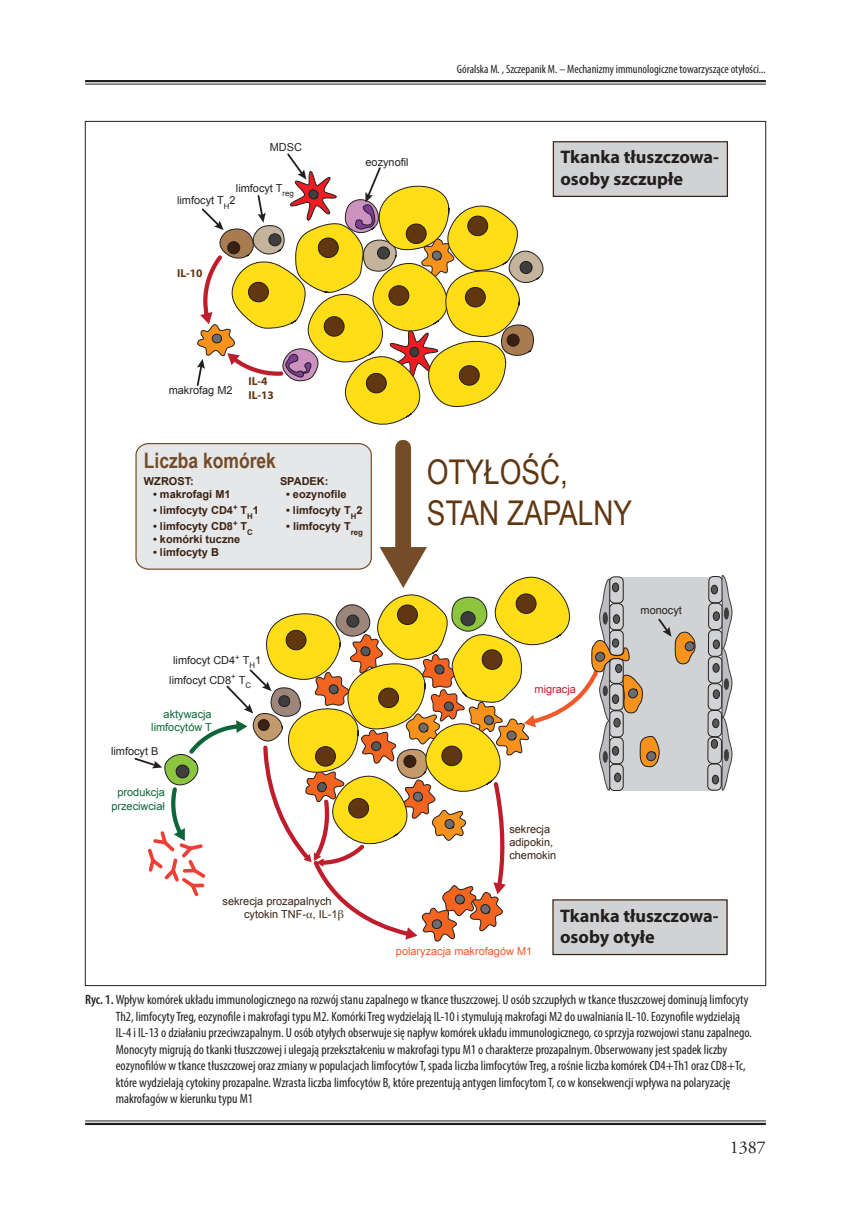
<style>
.page{position:relative;width:851px;height:1212px;background:#fff}
.page>*{position:absolute;margin:0;border:0;box-sizing:border-box;transform-origin:0 0}
.t1{font:34.05px/40.8px "Arial Narrow";color:#603711}
.t2{font:700 21.3px "Arial Narrow";color:#744c27}
.t3{font:700 18.3px/21.9px "Myriad Pro";color:#231f20}
.t4{font:18px "Adobe Garamond Pro";color:#231f20}
.Podpis{font:condensed 13.5px/16.5px "Myriad Pro";color:#231f20}
.t5{font:condensed 12px "Myriad Pro";color:#231f20}
.t6{font:700 11.55px/13.8px "Myriad Pro";color:#603711}
.t7{font:700 10.95px "Arial";color:#3a2111}
.t8{font:10.95px/19.6px "Arial";color:#231f20}
.t9{font:10.95px/13.2px "Arial";color:#3a2111}
.t10{font:10.95px/13.2px "Arial";color:#0c6638;text-align:center}
.t11{font:10.95px "Arial";color:#f15929}
.t12{font:10.95px "Arial";color:#be1d2c}
.s1{font-family:"Times"}
.s2{font-weight:600}
</style>
<div class="page">
<hr style="left:85px;top:1123px;width:680px;height:2px;background:#231f20">
<hr style="left:85px;top:1120px;width:680px;height:1px;background:#231f20">
<hr style="left:85px;top:84px;width:680px;height:1px;background:#231f20">
<hr style="left:85px;top:80px;width:680px;height:2px;background:#231f20">
<svg style="left:196px;top:153px;width:348px;height:272px"></svg>
<div style="left:614px;top:576px;width:99px;height:214px;background:#d1d2d4"></div>
<div style="left:708px;top:576px;width:14px;height:27px;background:#d1d2d4;border-radius:5px"></div>
<div style="left:708px;top:576px;width:14px;height:27px;border:1px solid #231f20;border-radius:5px"></div>
<div style="left:711px;top:585px;width:6px;height:9px;background:#57585a;border-radius:50%"></div>
<div style="left:711px;top:585px;width:6px;height:9px;border:1px solid #231f20;border-radius:50%"></div>
<div style="left:708px;top:603px;width:14px;height:26px;background:#d1d2d4;border-radius:5px"></div>
<div style="left:708px;top:603px;width:14px;height:27px;border:1px solid #231f20;border-radius:5px"></div>
<div style="left:713px;top:612px;width:6px;height:8px;background:#57585a;border-radius:50%"></div>
<div style="left:713px;top:612px;width:6px;height:9px;border:1px solid #231f20;border-radius:50%"></div>
<div style="left:708px;top:630px;width:14px;height:26px;background:#d1d2d4;border-radius:5px"></div>
<div style="left:708px;top:630px;width:14px;height:27px;border:1px solid #231f20;border-radius:5px"></div>
<div style="left:713px;top:640px;width:6px;height:9px;background:#57585a;border-radius:50%"></div>
<div style="left:713px;top:640px;width:6px;height:9px;border:1px solid #231f20;border-radius:50%"></div>
<div style="left:708px;top:657px;width:13px;height:26px;background:#d1d2d4;border-radius:5px"></div>
<div style="left:708px;top:656px;width:14px;height:27px;border:1px solid #231f20;border-radius:5px"></div>
<div style="left:712px;top:663px;width:7px;height:9px;background:#57585a;border-radius:50%"></div>
<div style="left:712px;top:663px;width:7px;height:9px;border:1px solid #231f20;border-radius:50%"></div>
<div style="left:708px;top:684px;width:13px;height:26px;background:#d1d2d4;border-radius:5px"></div>
<div style="left:707px;top:683px;width:15px;height:27px;border:1px solid #231f20;border-radius:5px"></div>
<div style="left:713px;top:690px;width:6px;height:8px;background:#57585a;border-radius:50%"></div>
<div style="left:713px;top:690px;width:6px;height:9px;border:1px solid #231f20;border-radius:50%"></div>
<div style="left:708px;top:710px;width:13px;height:27px;background:#d1d2d4;border-radius:5px"></div>
<div style="left:707px;top:710px;width:14px;height:27px;border:1px solid #231f20;border-radius:5px"></div>
<div style="left:712px;top:719px;width:6px;height:9px;background:#57585a;border-radius:50%"></div>
<div style="left:712px;top:719px;width:7px;height:9px;border:1px solid #231f20;border-radius:50%"></div>
<div style="left:707px;top:737px;width:14px;height:26px;background:#d1d2d4;border-radius:5px"></div>
<div style="left:707px;top:737px;width:14px;height:27px;border:1px solid #231f20;border-radius:5px"></div>
<div style="left:711px;top:739px;width:6px;height:9px;background:#57585a;border-radius:50%"></div>
<div style="left:711px;top:739px;width:6px;height:9px;border:1px solid #231f20;border-radius:50%"></div>
<div style="left:707px;top:764px;width:14px;height:26px;background:#d1d2d4;border-radius:5px"></div>
<div style="left:707px;top:764px;width:14px;height:26px;border:1px solid #231f20;border-radius:5px"></div>
<div style="left:712px;top:775px;width:6px;height:9px;background:#57585a;border-radius:50%"></div>
<div style="left:712px;top:775px;width:6px;height:9px;border:1px solid #231f20;border-radius:50%"></div>
<svg style="left:720px;top:575px;width:12px;height:216px"></svg>
<div style="left:724px;top:608px;width:4px;height:11px;border:1px solid #3e3e3f;border-radius:50%"></div>
<svg style="left:134px;top:442px;width:563px;height:500px"></svg>
<div style="left:553px;top:142px;width:174px;height:54px;background:#d1d2d4"></div>
<div style="left:552px;top:141px;width:176px;height:56px;border:1px solid #3a2111"></div>
<div style="left:553px;top:900px;width:174px;height:54px;background:#d1d2d4"></div>
<div style="left:552px;top:899px;width:175px;height:56px;border:1px solid #3a2111"></div>
<p class="t8" style="left:270px;top:138px;width:34px">MDSC</p>
<p class="t8" style="left:236px;top:178px;width:59px">limfocyt T<sub>reg</sub></p>
<p class="t8" style="left:177px;top:191px;width:60px">limfocyt T<sub>H</sub>2</p>
<p class="t6" style="left:177px;top:266px;width:27px">IL-10</p>
<p class="t8" style="left:365px;top:153px;width:45px">eozynofil</p>
<p class="t5" style="left:457px;top:62px;width:310px">Góralska M. , Szczepanik M. – Mechanizmy immunologiczne towarzyszące otyłości...</p>
<p class="t3" style="left:560px;top:146px;width:160px">Tkanka tłuszczowa&shy;osoby szczupłe</p>
<p class="t8" style="left:169px;top:381px;width:65px">makrofag M2</p>
<p class="t6" style="left:248px;top:374px;width:27px">IL-4<br>IL-13</p>
<p class="t2" style="left:144px;top:444px;width:133px">Liczba komórek</p>
<p class="t7" style="left:144px;top:474px;width:51px">WZROST:</p>
<p class="t7" style="left:153px;top:487px;width:79px">• makrofagi M1</p>
<p class="t7" style="left:153px;top:503px;width:107px">• limfocyty CD4<sup>+</sup> T<sub>H</sub>1</p>
<p class="t7" style="left:153px;top:519px;width:101px">• limfocyty CD8<sup>+</sup> T<sub>C</sub></p>
<p class="t7" style="left:153px;top:532px;width:89px">• komórki tuczne</p>
<p class="t7" style="left:153px;top:545px;width:67px">• limfocyty B</p>
<p class="t7" style="left:280px;top:474px;width:50px">SPADEK:</p>
<p class="t7" style="left:286px;top:487px;width:62px">• eozynofile</p>
<p class="t7" style="left:286px;top:503px;width:78px">• limfocyty T<sub>H</sub>2</p>
<p class="t7" style="left:286px;top:519px;width:78px">• limfocyty T<sub>reg</sub></p>
<p class="t8" style="left:169px;top:650px;width:93px;text-indent:4px">limfocyt CD4<sup>+</sup> T<sub>H</sub>1 limfocyt CD8<sup>+</sup> T<sub>C</sub></p>
<p class="t10" style="left:151px;top:708px;width:62px;text-align:right">aktywacja limfocytów T</p>
<p class="t8" style="left:111px;top:742px;width:49px">limfocyt B</p>
<p class="t10" style="left:111px;top:786px;width:55px">produkcja przeciwciał</p>
<p class="t1" style="left:427px;top:450px;width:207px">OTYŁOŚĆ,<br>STAN ZAPALNY</p>
<p class="t12" style="left:534px;top:682px;width:43px">migracja</p>
<p class="t8" style="left:640px;top:601px;width:43px">monocyt</p>
<p class="t9" style="left:509px;top:823px;width:48px">sekrecja adipokin, chemokin</p>
<p class="t9" style="left:244px;top:894px;width:101px;text-indent:-22px">sekrecja prozapalnych cytokin TNF-<span class="s1">α</span>, IL-1<span class="s1">β</span></p>
<p class="t11" style="left:396px;top:944px;width:138px">polaryzacja makrofagów M1</p>
<p class="t3" style="left:560px;top:904px;width:160px">Tkanka tłuszczowa&shy;osoby otyłe</p>
<p class="Podpis" style="left:116px;top:991px;width:637px;text-indent:-31px"><span class="s2">Ryc. 1.</span> Wpływ komórek układu immunologicznego na rozwój stanu zapalnego w tkance tłuszczowej. U osób szczupłych w tkance tłuszczowej dominują limfocyty Th2, limfocyty Treg, eozynofile i makrofagi typu M2. Komórki Treg wydzielają IL-10 i stymulują makrofagi M2 do uwalniania IL-10. Eozynofile wydzielają IL-4 i IL-13 o działaniu przeciwzapalnym. U osób otyłych obserwuje się napływ komórek układu immunologicznego, co sprzyja rozwojowi stanu zapalnego.<br>Monocyty migrują do tkanki tłuszczowej i ulegają przekształceniu w makrofagi typu M1 o charakterze prozapalnym. Obserwowany jest spadek liczby eozynofilów w tkance tłuszczowej oraz zmiany w populacjach limfocytów T, spada liczba limfocytów Treg, a rośnie liczba komórek CD4+Th1 oraz CD8+Tc, które wydzielają cytokiny prozapalne. Wzrasta liczba limfocytów B, które prezentują antygen limfocytom T, co w konsekwencji wpływa na polaryzację makrofagów w kierunku typu M1</p>
<h3 class="t4" style="left:729px;top:1136px;width:37px">1387</h3>
</div>
